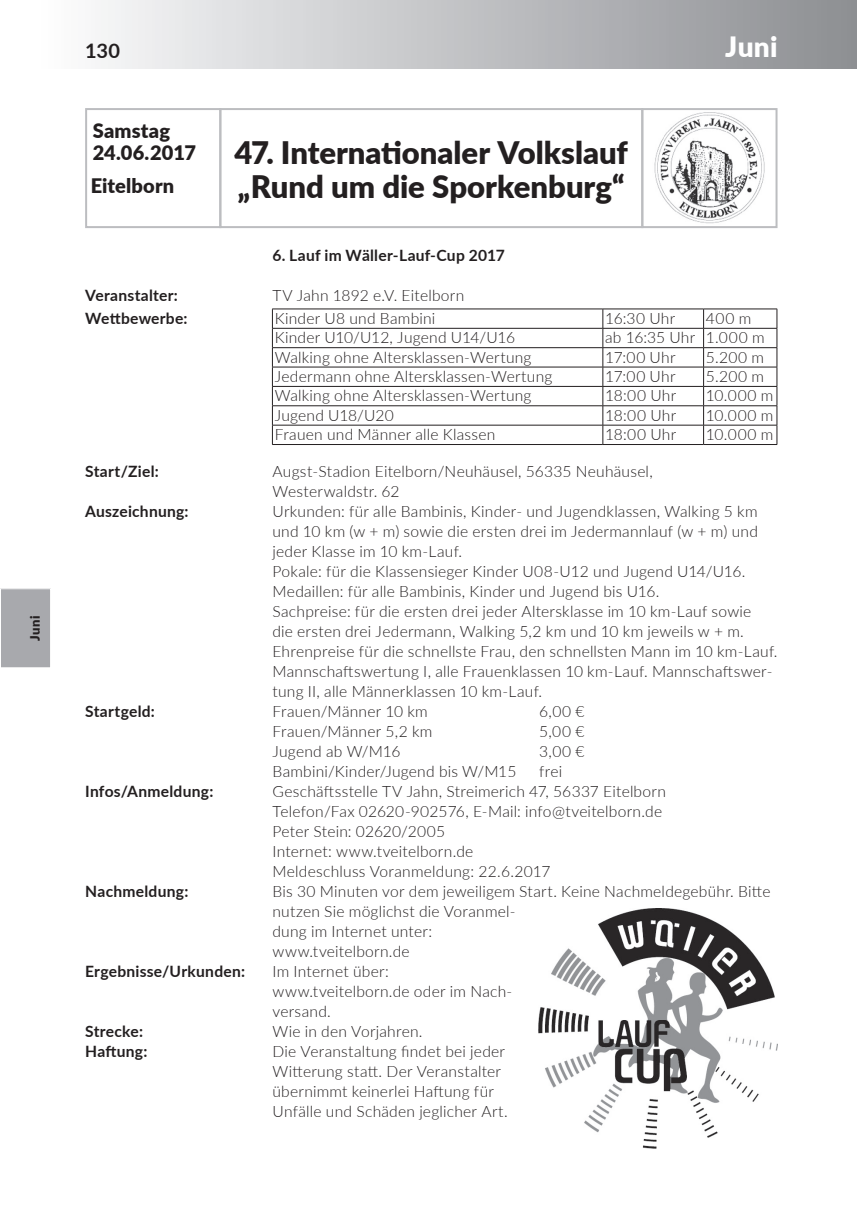
<style>
.page{position:relative;width:857px;height:1225px;background:#fff}
.page>*{position:absolute;margin:0;border:0;box-sizing:border-box;transform-origin:0 0}
.t1{font:900 31px/34px "Lato";color:#231f20}
.t2{font:900 28px "Lato";color:#fff}
.t3{font:900 20px/22px "Lato";letter-spacing:.005em;color:#231f20}
.t4{font:700 20px "Lato";color:#231f20}
.t5{font:300 15.6px/20px "Lato";letter-spacing:.015em;color:#231f20}
.t6{font:700 15.6px "Lato";letter-spacing:.015em;color:#231f20}
.t7{font:900 13px "Lato";color:#231f20}
</style>
<div class="page">
<div style="left:85px;top:108px;width:136px;height:120px;border:2px solid #bcbdc0"></div>
<div style="left:219px;top:108px;width:424px;height:120px;border:2px solid #bcbdc0"></div>
<img style="left:654px;top:112px;width:111px;height:112px">
<div style="left:641px;top:108px;width:136px;height:120px;border:2px solid #bcbdc0"></div>
<hr style="left:272px;top:328px;width:330px;height:1px;background:#231f20">
<hr style="left:602px;top:328px;width:101px;height:1px;background:#231f20">
<hr style="left:703px;top:328px;width:73px;height:1px;background:#231f20">
<hr style="left:272px;top:347px;width:330px;height:1px;background:#231f20">
<hr style="left:602px;top:347px;width:101px;height:1px;background:#231f20">
<hr style="left:703px;top:347px;width:73px;height:1px;background:#231f20">
<hr style="left:272px;top:367px;width:330px;height:1px;background:#231f20">
<hr style="left:602px;top:367px;width:101px;height:1px;background:#231f20">
<hr style="left:703px;top:367px;width:73px;height:1px;background:#231f20">
<hr style="left:272px;top:386px;width:330px;height:1px;background:#231f20">
<hr style="left:602px;top:386px;width:101px;height:1px;background:#231f20">
<hr style="left:703px;top:386px;width:73px;height:1px;background:#231f20">
<hr style="left:272px;top:405px;width:330px;height:1px;background:#231f20">
<hr style="left:602px;top:405px;width:101px;height:1px;background:#231f20">
<hr style="left:703px;top:405px;width:73px;height:1px;background:#231f20">
<hr style="left:272px;top:425px;width:330px;height:1px;background:#231f20">
<hr style="left:602px;top:425px;width:101px;height:1px;background:#231f20">
<svg style="left:602px;top:309px;width:1px;height:135px"></svg>
<hr style="left:703px;top:425px;width:73px;height:1px;background:#231f20">
<svg style="left:702px;top:309px;width:1px;height:117px"></svg>
<hr style="left:272px;top:444px;width:330px;height:1px;background:#231f20">
<hr style="left:602px;top:444px;width:101px;height:1px;background:#231f20">
<hr style="left:703px;top:444px;width:73px;height:1px;background:#231f20">
<hr style="left:272px;top:308px;width:330px;height:1px;background:#231f20">
<hr style="left:602px;top:308px;width:101px;height:1px;background:#231f20">
<hr style="left:703px;top:308px;width:73px;height:1px;background:#231f20">
<svg style="left:776px;top:309px;width:1px;height:135px"></svg>
<svg style="left:272px;top:309px;width:1px;height:135px"></svg>
<img style="left:538px;top:908px;width:239px;height:240px">
<div style="left:0;top:0;width:856px;height:68px;background:linear-gradient(to right,#fff,#8c8e92)"></div>
<div style="left:0;top:589px;width:51px;height:79px;background:#a8a9ad"></div>
<div style="left:0;top:588px;width:51px;height:80px;border:1px solid #fff"></div>
<hr style="left:856px;top:0;width:1px;height:68px;background:#8d8f92">
<p class="t7" style="left:25px;top:641px;width:27px;rotate:-90deg">Juni</p>
<p class="t4" style="left:85px;top:36px;width:36px">130</p>
<p class="t3" style="left:93px;top:118px;width:105px">Samstag<br>24.06.2017</p>
<p class="t3" style="left:91px;top:174px;width:85px">Eitelborn</p>
<h1 class="t1" style="left:234px;top:134px;width:394px">47. Internationaler Volkslauf „Rund um die Sporkenburg“</h1>
<p class="t6" style="left:272px;top:243px;width:234px">6. Lauf im Wäller-Lauf-Cup 2017</p>
<h2 class="t2" style="left:724px;top:25px;width:54px">Juni</h2>
<p class="t6" style="left:85px;top:283px;width:94px">Veranstalter:</p>
<p class="t5" style="left:272px;top:284px;width:193px">TV Jahn 1892 e.V. Eitelborn</p>
<p class="t6" style="left:85px;top:307px;width:104px">Wettbewerbe:</p>
<p class="t5" style="left:274px;top:307px;width:162px">Kinder U8 und Bambini</p>
<p class="t5" style="left:604px;top:307px;width:72px">16:30 Uhr</p>
<p class="t5" style="left:705px;top:307px;width:47px">400 m</p>
<p class="t5" style="left:274px;top:327px;width:242px">Kinder U10/U12, Jugend U14/U16</p>
<p class="t5" style="left:604px;top:327px;width:161px">ab 16:35 Uhr 1.000 m</p>
<p class="t5" style="left:274px;top:346px;width:258px">Walking ohne Altersklassen-Wertung</p>
<p class="t5" style="left:604px;top:346px;width:72px">17:00 Uhr</p>
<p class="t5" style="left:705px;top:346px;width:60px">5.200 m</p>
<p class="t5" style="left:274px;top:366px;width:279px">Jedermann ohne Altersklassen-Wertung</p>
<p class="t5" style="left:604px;top:366px;width:72px">17:00 Uhr</p>
<p class="t5" style="left:705px;top:366px;width:60px">5.200 m</p>
<p class="t5" style="left:274px;top:385px;width:258px">Walking ohne Altersklassen-Wertung</p>
<p class="t5" style="left:604px;top:385px;width:73px">18:00 Uhr</p>
<p class="t5" style="left:705px;top:385px;width:69px">10.000 m</p>
<p class="t5" style="left:274px;top:404px;width:120px">Jugend U18/U20</p>
<p class="t5" style="left:604px;top:404px;width:73px">18:00 Uhr</p>
<p class="t5" style="left:705px;top:404px;width:69px">10.000 m</p>
<p class="t5" style="left:274px;top:424px;width:222px">Frauen und Männer alle Klassen</p>
<p class="t5" style="left:604px;top:424px;width:73px">18:00 Uhr</p>
<p class="t5" style="left:705px;top:424px;width:69px">10.000 m</p>
<p class="t6" style="left:85px;top:459px;width:75px">Start/Ziel:</p>
<p class="t5" style="left:272px;top:460px;width:381px">Augst-Stadion Eitelborn/Neuhäusel, 56335 Neuhäusel,<br>Westerwaldstr. 62</p>
<p class="t6" style="left:85px;top:499px;width:105px">Auszeichnung:</p>
<p class="t5" style="left:272px;top:500px;width:506px">Urkunden: für alle Bambinis, Kinder- und Jugendklassen, Walking 5 km und 10 km (w + m) sowie die ersten drei im Jedermannlauf (w + m) und jeder Klasse im 10 km-Lauf.<br>Pokale: für die Klassensieger Kinder U08-U12 und Jugend U14/U16.<br>Medaillen: für alle Bambinis, Kinder und Jugend bis U16.<br>Sachpreise: für die ersten drei jeder Altersklasse im 10 km-Lauf sowie<br>die ersten drei Jedermann, Walking 5,2 km und 10 km jeweils w + m.<br>Ehrenpreise für die schnellste Frau, den schnellsten Mann im 10 km-Lauf.<br>Mannschaftswertung I, alle Frauenklassen 10 km-Lauf. Mannschaftswer&shy;tung II, alle Männerklassen 10 km-Lauf.</p>
<p class="t6" style="left:85px;top:699px;width:71px">Startgeld:</p>
<p class="t5" style="left:272px;top:700px;width:157px">Frauen/Männer 10 km</p>
<p class="t5" style="left:539px;top:700px;width:47px">6,00 €</p>
<p class="t5" style="left:272px;top:720px;width:161px">Frauen/Männer 5,2 km</p>
<p class="t5" style="left:539px;top:720px;width:47px">5,00 €</p>
<p class="t5" style="left:272px;top:740px;width:129px">Jugend ab W/M16</p>
<p class="t5" style="left:539px;top:740px;width:47px">3,00 €</p>
<p class="t5" style="left:272px;top:760px;width:245px">Bambini/Kinder/Jugend bis W/M15</p>
<p class="t5" style="left:539px;top:760px;width:25px">frei</p>
<p class="t6" style="left:85px;top:779px;width:130px">Infos/Anmeldung:</p>
<p class="t5" style="left:272px;top:780px;width:395px">Geschäftsstelle TV Jahn, Streimerich 47, 56337 Eitelborn Telefon/Fax 02620-902576, E-Mail: info@tveitelborn.de Peter Stein: 02620/2005<br>Internet: www.tveitelborn.de<br>Meldeschluss Voranmeldung: 22.6.2017</p>
<p class="t6" style="left:85px;top:879px;width:105px">Nachmeldung:</p>
<p class="t5" style="left:272px;top:880px;width:499px">Bis 30 Minuten vor dem jeweiligem Start. Keine Nachmeldegebühr. Bitte nutzen Sie möglichst die Voranmel-<br>dung im Internet unter:<br>www.tveitelborn.de</p>
<p class="t6" style="left:85px;top:959px;width:161px">Ergebnisse/Urkunden:</p>
<p class="t5" style="left:272px;top:960px;width:241px">Im Internet über: www.tveitelborn.de oder im Nach&shy;versand.</p>
<p class="t6" style="left:85px;top:1019px;width:59px">Strecke:</p>
<p class="t5" style="left:272px;top:1020px;width:151px">Wie in den Vorjahren.</p>
<p class="t6" style="left:85px;top:1039px;width:64px">Haftung:</p>
<p class="t5" style="left:272px;top:1040px;width:237px">Die Veranstaltung findet bei jeder Witterung statt. Der Veranstalter übernimmt keinerlei Haftung für Unfälle und Schäden jeglicher Art.</p>
</div>
